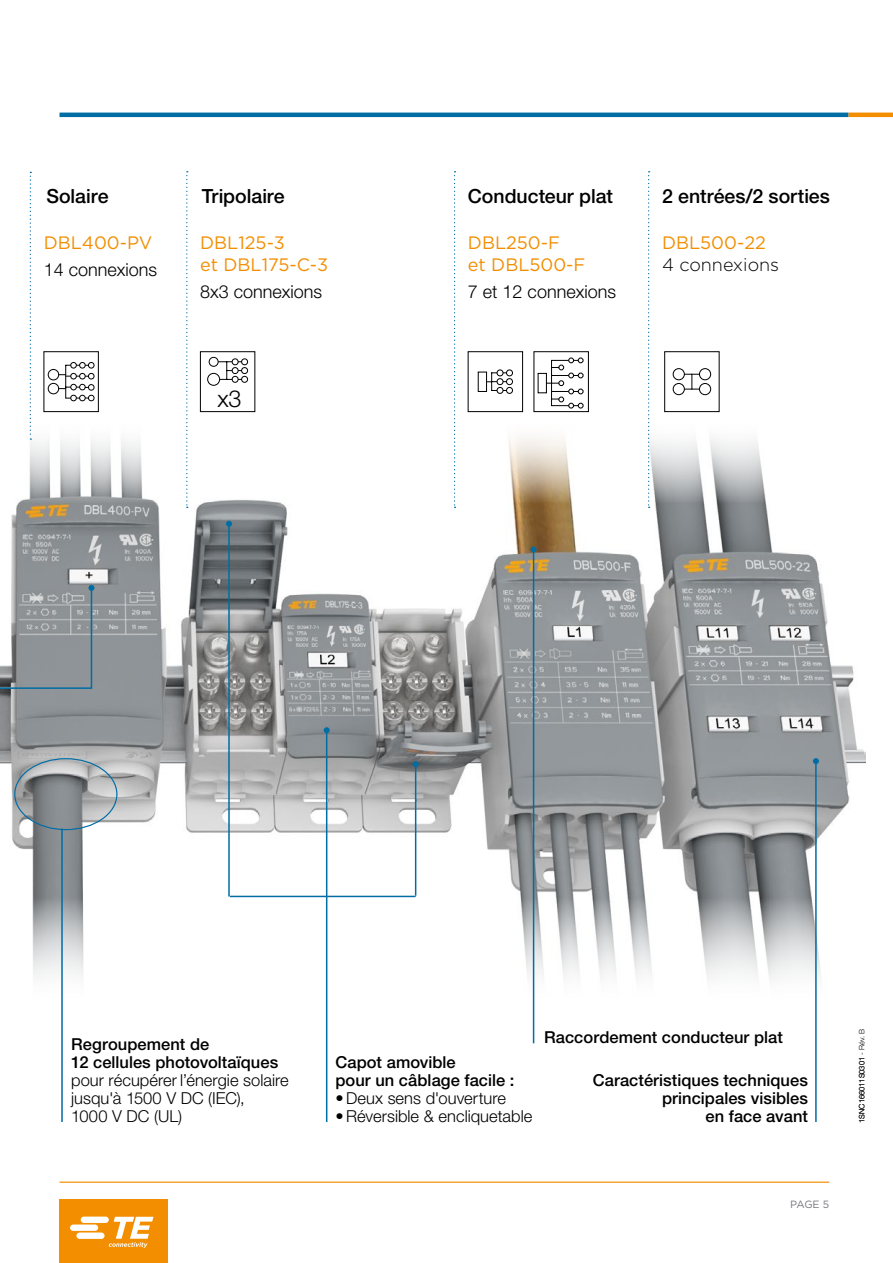
<style>
.page{position:relative;width:893px;height:1263px;background:#fff}
.page>*{position:absolute;margin:0;border:0;box-sizing:border-box;transform-origin:0 0}
.t1{font:300 23.55px "Helvetica Neue LT Std";color:#000}
.t2{font:500 19.5px "Helvetica Neue LT Std";color:#000}
.t3{font:18px/21.6px "Gotham";color:#f28e00}
.t4{font:300 18px "Helvetica Neue LT Std";color:#000}
.t5{font:300 18px "Gotham";color:#000}
.t6{font:500 16.5px/18px "Helvetica Neue LT Std";letter-spacing:.005em;color:#000}
.t7{font:300 16.5px/18px "Helvetica Neue LT Std";color:#000}
.t8{font:10.5px "Gotham";color:#75767c}
.t9{font:300 7.5px "Helvetica Neue LT Std";color:#000}
</style>
<div class="page">
<div style="left:60px;top:1199px;width:108px;height:64px;background:#f28e00"></div>
<svg style="left:70px;top:1216px;width:83px;height:32px"></svg>
<hr style="left:848px;top:113px;width:45px;height:4px;background:#f28e00">
<hr style="left:60px;top:113px;width:788px;height:4px;background:#006da5">
<hr style="left:60px;top:1181px;width:769px;height:2px;background:#f28e00">
<img style="left:0;top:422px;width:865px;height:581px">
<hr style="left:815px;top:761px;width:2px;height:361px;background:#006da5">
<svg style="left:813px;top:758px;width:6px;height:6px"></svg>
<hr style="left:533px;top:549px;width:1px;height:494px;background:#006da5">
<svg style="left:531px;top:546px;width:6px;height:6px"></svg>
<svg style="left:186px;top:171px;width:2px;height:337px"></svg>
<svg style="left:30px;top:172px;width:1px;height:268px"></svg>
<svg style="left:454px;top:171px;width:2px;height:337px"></svg>
<svg style="left:648px;top:171px;width:2px;height:337px"></svg>
<svg style="left:0;top:585px;width:94px;height:105px;background:#989ea2"></svg>
<hr style="left:228px;top:524px;width:2px;height:372px;background:#006da5">
<svg style="left:226px;top:521px;width:6px;height:6px"></svg>
<hr style="left:326px;top:730px;width:1px;height:392px;background:#006da5">
<svg style="left:324px;top:727px;width:6px;height:6px"></svg>
<hr style="left:230px;top:896px;width:186px;height:1px;background:#006da5">
<hr style="left:415px;top:764px;width:1px;height:132px;background:#006da5">
<svg style="left:413px;top:761px;width:6px;height:6px"></svg>
<div style="left:478px;top:372px;width:9px;height:20px;border:1px solid #000"></div>
<div style="left:497px;top:369px;width:6px;height:7px;border:1px solid #000;border-radius:50%"></div>
<div style="left:497px;top:387px;width:6px;height:7px;border:1px solid #000;border-radius:50%"></div>
<div style="left:506px;top:378px;width:7px;height:7px;border:1px solid #000;border-radius:50%"></div>
<div style="left:506px;top:369px;width:7px;height:7px;border:1px solid #000;border-radius:50%"></div>
<svg style="left:487px;top:370px;width:25px;height:23px"></svg>
<div style="left:506px;top:387px;width:7px;height:7px;border:1px solid #000;border-radius:50%"></div>
<div style="left:468px;top:351px;width:55px;height:61px;border:1px solid #000"></div>
<svg style="left:537px;top:357px;width:47px;height:52px"></svg>
<div style="left:534px;top:351px;width:55px;height:61px;border:1px solid #000"></div>
<div style="left:673px;top:383px;width:12px;height:12px;border:1px solid #000;border-radius:50%"></div>
<div style="left:673px;top:368px;width:12px;height:12px;border:1px solid #000;border-radius:50%"></div>
<div style="left:699px;top:383px;width:12px;height:12px;border:1px solid #000;border-radius:50%"></div>
<div style="left:699px;top:368px;width:12px;height:12px;border:1px solid #000;border-radius:50%"></div>
<svg style="left:684px;top:374px;width:15px;height:16px"></svg>
<div style="left:664px;top:351px;width:55px;height:61px;border:1px solid #000"></div>
<div style="left:88px;top:384px;width:7px;height:7px;border:1px solid #000;border-radius:50%"></div>
<div style="left:88px;top:395px;width:7px;height:6px;border:1px solid #000;border-radius:50%"></div>
<div style="left:88px;top:373px;width:7px;height:6px;border:1px solid #000;border-radius:50%"></div>
<div style="left:88px;top:362px;width:7px;height:6px;border:1px solid #000;border-radius:50%"></div>
<div style="left:48px;top:383px;width:11px;height:11px;border:1px solid #000;border-radius:50%"></div>
<div style="left:48px;top:369px;width:11px;height:11px;border:1px solid #000;border-radius:50%"></div>
<svg style="left:59px;top:362px;width:35px;height:39px"></svg>
<div style="left:44px;top:351px;width:55px;height:61px;border:1px solid #000"></div>
<div style="left:232px;top:358px;width:7px;height:7px;border:1px solid #000;border-radius:50%"></div>
<div style="left:209px;top:357px;width:10px;height:10px;border:1px solid #000;border-radius:50%"></div>
<div style="left:232px;top:376px;width:7px;height:7px;border:1px solid #000;border-radius:50%"></div>
<div style="left:207px;top:373px;width:13px;height:13px;border:1px solid #000;border-radius:50%"></div>
<div style="left:241px;top:358px;width:7px;height:7px;border:1px solid #000;border-radius:50%"></div>
<svg style="left:213px;top:359px;width:35px;height:23px"></svg>
<div style="left:241px;top:376px;width:7px;height:7px;border:1px solid #000;border-radius:50%"></div>
<div style="left:200px;top:351px;width:55px;height:61px;border:1px solid #000"></div>
<hr style="left:61px;top:828px;width:2px;height:294px;background:#006da5">
<p class="t2" style="left:46px;top:185px;width:64px">Solaire</p>
<p class="t2" style="left:202px;top:185px;width:85px">Tripolaire</p>
<p class="t2" style="left:468px;top:185px;width:147px">Conducteur plat</p>
<p class="t2" style="left:662px;top:185px;width:169px">2 entrées/2 sorties</p>
<p class="t3" style="left:44px;top:232px;width:110px">DBL400-PV</p>
<p class="t4" style="left:44px;top:259px;width:115px">14 connexions</p>
<p class="t3" style="left:200px;top:232px;width:129px">DBL125-3<br>et DBL175-C-3</p>
<p class="t4" style="left:200px;top:281px;width:124px">8x3 connexions</p>
<h1 class="t1" style="left:217px;top:384px;width:26px">x3</h1>
<p class="t3" style="left:468px;top:232px;width:119px">DBL250-F<br>et DBL500-F</p>
<p class="t4" style="left:468px;top:281px;width:150px">7 et 12 connexions</p>
<p class="t3" style="left:662px;top:232px;width:105px">DBL500-22</p>
<p class="t5" style="left:662px;top:253px;width:119px">4 connexions</p>
<p class="t6" style="left:71px;top:1035px;width:208px">Regroupement de<br>12 cellules photovoltaïques</p>
<p class="t7" style="left:71px;top:1071px;width:219px">pour récupérer l’énergie solaire jusqu'à 1500 V DC (IEC),<br>1000 V DC (UL)</p>
<p class="t6" style="left:335px;top:1053px;width:180px">Capot amovible<br>pour un câblage facile :</p>
<p class="t7" style="left:335px;top:1089px;width:172px">•Deux sens d'ouverture</p>
<p class="t7" style="left:335px;top:1107px;width:198px">•Réversible &amp; encliquetable</p>
<p class="t6" style="left:544px;top:1028px;width:240px">Raccordement conducteur plat</p>
<p class="t6" style="left:593px;top:1071px;width:217px;text-align:right">Caractéristiques techniques principales visibles<br>en face avant</p>
<p class="t8" style="left:790px;top:1197px;width:40px">PAGE 5</p>
<p class="t9" style="left:857px;top:1123px;width:95px;rotate:-90deg">1SNC166011S0301 - Rév. B</p>
</div>
